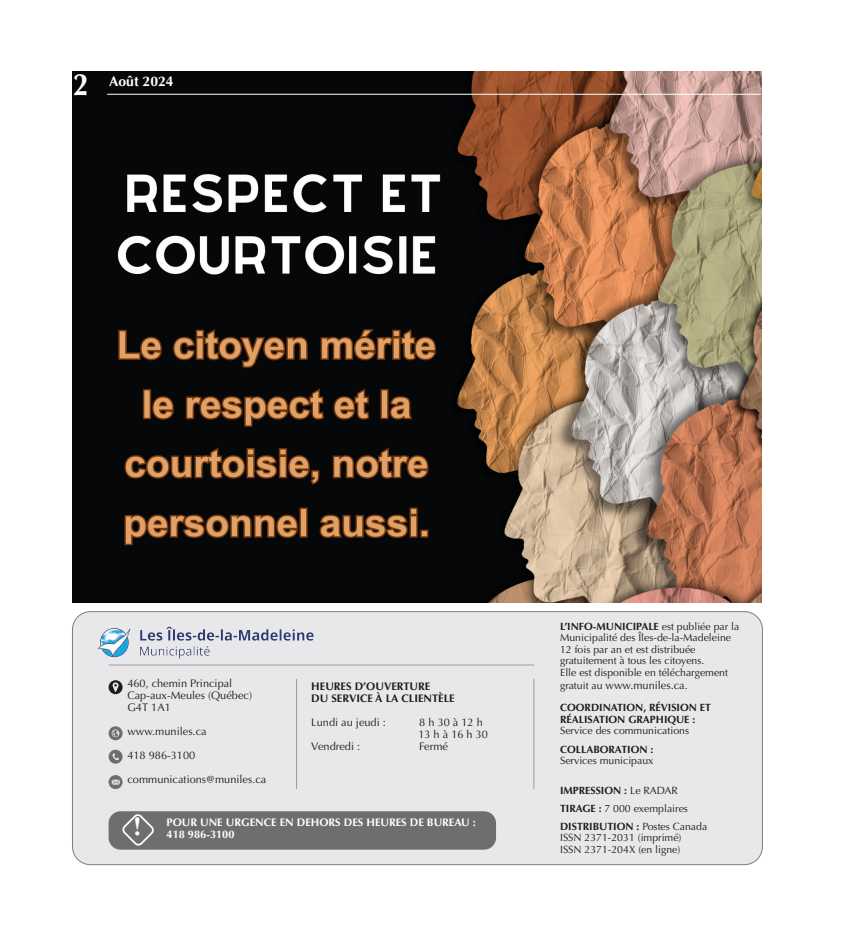
<style>
.page{position:relative;width:852px;height:936px;background:#fff}
.page>*{position:absolute;margin:0;border:0;box-sizing:border-box;transform-origin:0 0}
.t1{font:700 31px "Optima LT Std";color:#fff;scale:.9 1}
.t2{font:700 25.5px "Optima LT Std";color:#fff}
.t3{font:700 14px "Optima LT Std";color:#fff}
.t4{font:11px "Optima LT Std";color:#1d1d1b}
.t5{font:700 11px "Optima LT Std";color:#fff}
.t6{font:700 11px "Optima LT Std";color:#1d1d1b}
.t7{font:10.5px/11.5px "Optima LT Std";color:#1d1d1b}
.t8{font:700 10.5px/11.5px "Optima LT Std";color:#1d1d1b}
.s1{font-weight:700}
.s2{font-size:10.5px}
.s3{font-weight:400}
</style>
<div class="page">
<div style="left:72px;top:612px;width:690px;height:253px;background:#e8e8ea;border-radius:18px"></div>
<div style="left:72px;top:611px;width:691px;height:254px;border:1px solid #7e7e7e;border-radius:18px"></div>
<hr style="left:296px;top:679px;width:1px;height:110px;background:#9d9d9d">
<svg style="left:109px;top:775px;width:14px;height:14px"></svg>
<svg style="left:109px;top:726px;width:14px;height:14px"></svg>
<svg style="left:109px;top:750px;width:14px;height:14px"></svg>
<div style="left:109px;top:680px;width:14px;height:14px;background:#1d1d1b;border-radius:50%"></div>
<svg style="left:113px;top:682px;width:6px;height:10px"></svg>
<hr style="left:109px;top:665px;width:425px;height:1px;background:#9d9d9d">
<hr style="left:533px;top:679px;width:1px;height:110px;background:#9d9d9d">
<div style="left:109px;top:811px;width:387px;height:39px;background:#6c6e70;border-radius:12px"></div>
<svg style="left:122px;top:814px;width:32px;height:32px"></svg>
<img style="left:97px;top:626px;width:217px;height:33px">
<img style="left:72px;top:71px;width:690px;height:532px">
<hr style="left:107px;top:94px;width:654px;height:1px;background:#fff">
<p class="t1" style="left:73px;top:66px;width:19px">2</p>
<p class="t3" style="left:109px;top:73px;width:66px">Août 2024</p>
<p class="t4" style="left:127px;top:677px;width:106px">460, chemin Principal</p>
<p class="t4" style="left:127px;top:689px;width:126px">Cap-aux-Meules (Québec)</p>
<p class="t4" style="left:127px;top:701px;width:45px">G4T 1A1</p>
<p class="t4" style="left:127px;top:725px;width:81px">www.muniles.ca</p>
<p class="t4" style="left:127px;top:749px;width:69px">418 986-3100</p>
<p class="t4" style="left:127px;top:773px;width:141px">communications@muniles.ca</p>
<p class="t5" style="left:167px;top:816px;width:311px">POUR UNE URGENCE EN DEHORS DES HEURES DE BUREAU :</p>
<p class="t6" style="left:311px;top:680px;width:120px">HEURES D’OUVERTURE</p>
<p class="t6" style="left:311px;top:692px;width:145px">DU SERVICE À LA CLIENTÈLE</p>
<p class="t4" style="left:311px;top:716px;width:76px">Lundi au jeudi :</p>
<p class="t4" style="left:419px;top:716px;width:65px">8 h 30 à 12 h</p>
<p class="t4" style="left:418px;top:728px;width:71px">13 h à 16 h 30</p>
<p class="t4" style="left:311px;top:740px;width:50px">Vendredi :</p>
<p class="t4" style="left:419px;top:740px;width:30px">Fermé</p>
<p class="t2" style="left:133px;top:811px;width:10px">!</p>
<p class="t5" style="left:167px;top:828px;width:69px">418 986-3100</p>
<p class="t7" style="left:560px;top:621px;width:181px"><span class="s1">L’INFO-MUNICIPALE</span> est publiée par la Municipalité des Îles-de-la-Madeleine 12 fois par an et est distribuée gratuitement à tous les citoyens.</p>
<p class="t7" style="left:560px;top:666px;width:169px">Elle est disponible en téléchargement</p>
<p class="t4" style="left:560px;top:678px;width:129px"><span class="s2">gratuit au</span> www.muniles.ca<span class="s2">.</span></p>
<p class="t8" style="left:560px;top:702px;width:152px">COORDINATION, RÉVISION ET<br>RÉALISATION GRAPHIQUE :</p>
<p class="t7" style="left:560px;top:725px;width:131px">Service des communications</p>
<p class="t8" style="left:560px;top:743px;width:95px">COLLABORATION :</p>
<p class="t7" style="left:560px;top:755px;width:95px">Services municipaux</p>
<p class="t8" style="left:560px;top:784px;width:119px">IMPRESSION : <span class="s3">Le RADAR</span></p>
<p class="t7" style="left:560px;top:803px;width:129px"><span class="s1">TIRAGE :</span> 7 000 exemplaires</p>
<p class="t8" style="left:560px;top:821px;width:149px">DISTRIBUTION : <span class="s3">Postes Canada</span></p>
<p class="t7" style="left:560px;top:832px;width:123px">ISSN 2371-2031 (imprimé)</p>
<p class="t7" style="left:560px;top:844px;width:122px">ISSN 2371-204X (en ligne)</p>
</div>
